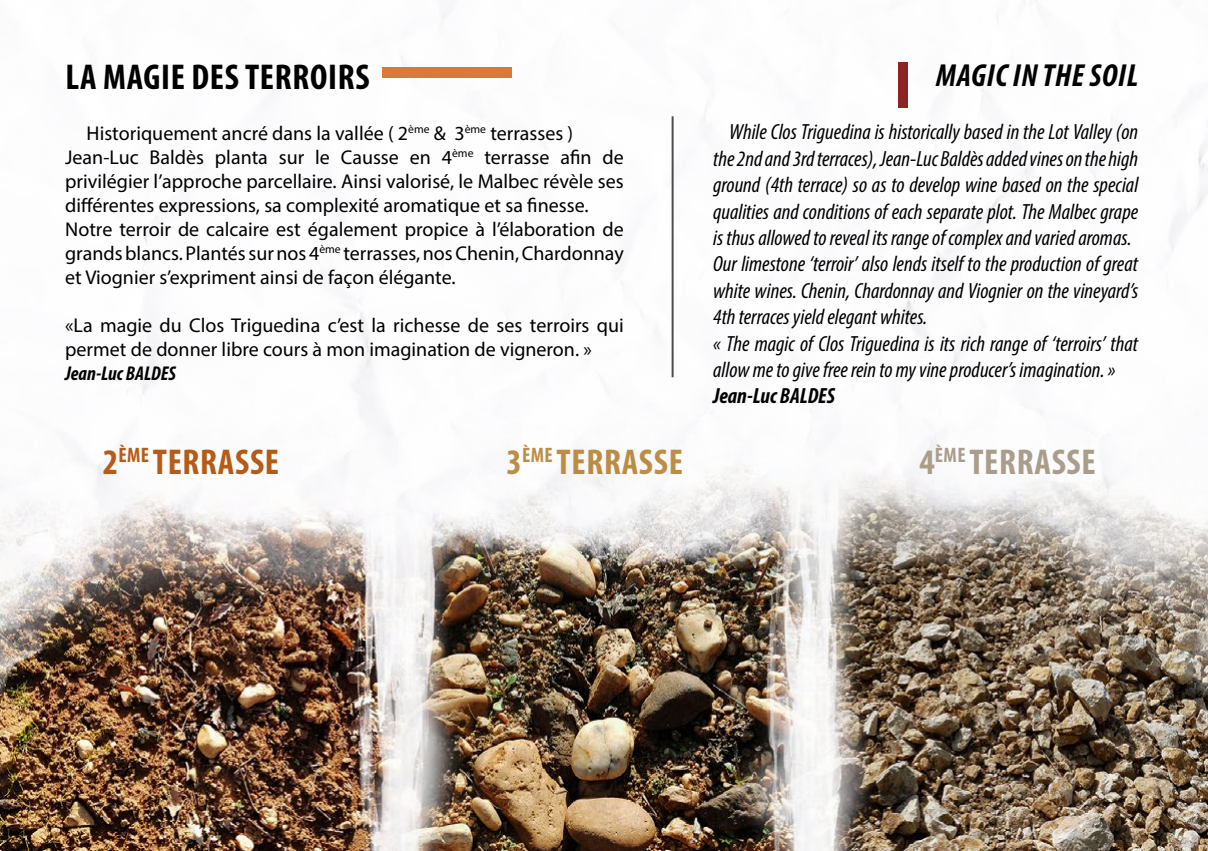
<style>
.page{position:relative;width:1208px;height:851px;background:#fff}
.page>*{position:absolute;margin:0;border:0;box-sizing:border-box;transform-origin:0 0}
.t1{font:700 condensed 36px "Myriad Pro";letter-spacing:.02em;color:#000}
.t2{font:700 condensed 36px "Myriad Pro";letter-spacing:.02em;color:#b75c17}
.t3{font:700 condensed 36px "Myriad Pro";letter-spacing:.02em;color:#be8e45}
.t4{font:700 condensed 36px "Myriad Pro";letter-spacing:.02em;color:#ab9e8c}
.t5{font:italic 700 condensed 32px "Myriad Pro";letter-spacing:.02em;color:#000}
.t6{font:italic condensed 22px/26.4px "Myriad Pro";color:#000}
.t7{font:italic 700 condensed 22px "Myriad Pro";color:#000}
.t8{font:20px/24px "Myriad Pro";color:#000}
.t9{font:italic 700 condensed 20px "Myriad Pro";color:#000}
</style>
<div class="page">
<div style="left:382px;top:67px;width:130px;height:10px;background:#de7935"></div>
<div style="left:898px;top:62px;width:10px;height:46px;background:#8f2424"></div>
<hr style="left:671px;top:116px;width:2px;height:261px;background:#000">
<img style="left:0;top:427px;width:1208px;height:423px">
<h1 class="t1" style="left:66px;top:55px;width:305px">LA MAGIE DES TERROIRS</h1>
<p class="t8" style="left:65px;top:121px;width:560px;text-indent:21px">Historiquement ancré dans la vallée ( 2<sup>ème</sup> &amp; 3<sup>ème</sup> terrasses )<br>Jean-Luc Baldès planta sur le Causse en 4<sup>ème</sup> terrasse afin de privilégier l’approche parcellaire. Ainsi valorisé, le Malbec révèle ses différentes expressions, sa complexité aromatique et sa finesse.<br>Notre terroir de calcaire est également propice à l’élaboration de grands blancs. Plantés sur nos 4<sup>ème</sup> terrasses, nos Chenin, Chardonnay et Viognier s’expriment ainsi de façon élégante.</p>
<p class="t8" style="left:65px;top:313px;width:560px">«La magie du Clos Triguedina c’est la richesse de ses terroirs qui permet de donner libre cours à mon imagination de vigneron. »</p>
<p class="t9" style="left:65px;top:361px;width:112px">Jean-Luc BALDES</p>
<h2 class="t5" style="left:936px;top:56px;width:203px">MAGIC IN THE SOIL</h2>
<p class="t6" style="left:713px;top:118px;width:426px;text-indent:16px">While Clos Triguedina is historically based in the Lot Valley (on the 2nd and 3rd terraces), Jean-Luc Baldès added vines on the high ground (4th terrace) so as to develop wine based on the special qualities and conditions of each separate plot. The Malbec grape is thus allowed to reveal its range of complex and varied aromas.<br>Our limestone ‘terroir’ also lends itself to the production of great white wines. Chenin, Chardonnay and Viognier on the vineyard’s 4th terraces yield elegant whites.<br>« The magic of Clos Triguedina is its rich range of ‘terroirs’ that allow me to give free rein to my vine producer’s imagination. »</p>
<p class="t7" style="left:713px;top:382px;width:123px">Jean-Luc BALDES</p>
<h1 class="t2" style="left:103px;top:439px;width:178px">2<sup>ÈME</sup> TERRASSE</h1>
<h1 class="t3" style="left:506px;top:439px;width:178px">3<sup>ÈME</sup> TERRASSE</h1>
<h1 class="t4" style="left:919px;top:439px;width:178px">4<sup>ÈME</sup> TERRASSE</h1>
</div>
